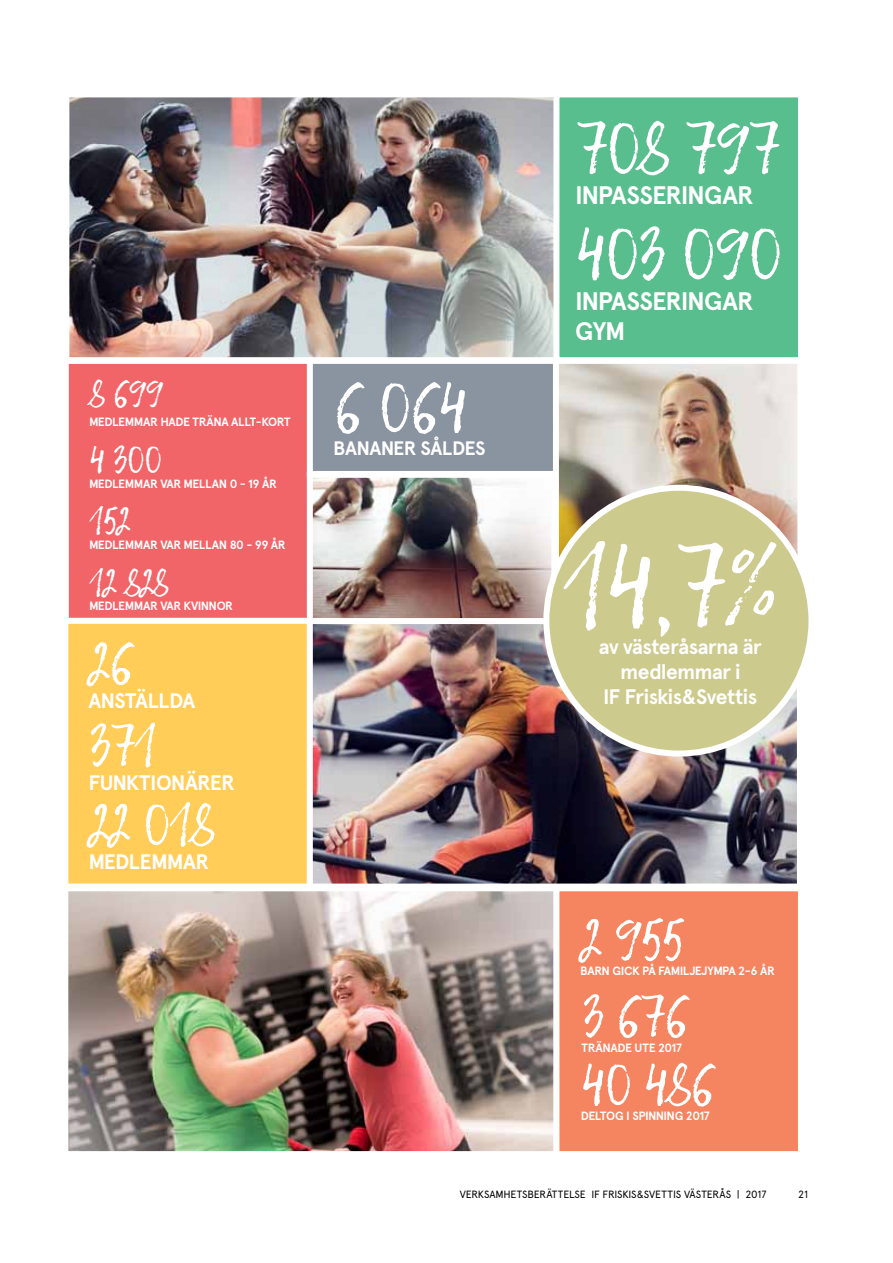
<style>
.page{position:relative;width:893px;height:1263px;background:#fff}
.page>*{position:absolute;margin:0;border:0;box-sizing:border-box;transform-origin:0 0}
.t1{font:120px "Lemon Tuesday";color:#fff}
.t2{font:75px "Lemon Tuesday";letter-spacing:-.05em;color:#fff}
.t3{font:72px "Lemon Tuesday";color:#fff}
.t4{font:60px "Lemon Tuesday";letter-spacing:-.05em;color:#fff}
.t5{font:39px "Lemon Tuesday";letter-spacing:-.05em;color:#fff}
.t6{font:700 25.35px/30.5px "Apercu";letter-spacing:-.04em;color:#fff}
.t7{font:700 21px/25.2px "Apercu";letter-spacing:-.03em;color:#fff;text-align:center}
.t8{font:700 19.5px "Apercu";letter-spacing:-.035em;color:#fff}
.t9{font:700 12px "Apercu";letter-spacing:-.035em;color:#fff}
.t10{font:10.5px "Apercu";letter-spacing:-.015em;color:#000}
</style>
<div class="page">
<img style="left:70px;top:98px;width:483px;height:258px">
<div style="left:63px;top:91px;width:498px;height:272px;border:6px solid #fff"></div>
<div style="left:553px;top:91px;width:251px;height:272px;background:#59be8e;border:6px solid #fff"></div>
<div style="left:63px;top:358px;width:250px;height:272px;background:#f16468;border:6px solid #fff"></div>
<div style="left:307px;top:358px;width:254px;height:119px;background:#8a93a0;border:6px solid #fff"></div>
<img style="left:560px;top:365px;width:236px;height:191px">
<div style="left:553px;top:358px;width:250px;height:272px;border:6px solid #fff"></div>
<div style="left:62px;top:618px;width:251px;height:271px;background:#ffcd58;border:6px solid #fff"></div>
<img style="left:314px;top:625px;width:482px;height:257px">
<div style="left:307px;top:618px;width:496px;height:271px;border:6px solid #fff"></div>
<img style="left:69px;top:892px;width:484px;height:258px">
<div style="left:62px;top:885px;width:498px;height:272px;border:6px solid #fff"></div>
<div style="left:553px;top:885px;width:251px;height:272px;background:#f58461;border:6px solid #fff"></div>
<img style="left:314px;top:479px;width:236px;height:138px">
<div style="left:307px;top:472px;width:250px;height:152px;border:6px solid #fff"></div>
<div style="left:546px;top:488px;width:265px;height:265px;background:#cdca8e;border-radius:50%"></div>
<div style="left:543px;top:485px;width:271px;height:271px;border:6px solid #fff;border-radius:50%"></div>
<h3 class="t5" style="left:89px;top:371px;width:77px">8 699</h3>
<p class="t9" style="left:89px;top:415px;width:203px">MEDLEMMAR HADE TRÄNA ALLT-KORT</p>
<h3 class="t5" style="left:89px;top:437px;width:76px">4 300</h3>
<p class="t9" style="left:89px;top:476px;width:189px">MEDLEMMAR VAR MELLAN 0 - 19 ÅR</p>
<h3 class="t5" style="left:89px;top:498px;width:44px">152</h3>
<p class="t9" style="left:89px;top:537px;width:198px">MEDLEMMAR VAR MELLAN 80 - 99 ÅR</p>
<h3 class="t5" style="left:89px;top:559px;width:82px">12 828</h3>
<p class="t9" style="left:89px;top:598px;width:145px">MEDLEMMAR VAR KVINNOR</p>
<h3 class="t4" style="left:88px;top:628px;width:48px">26</h3>
<h3 class="t7" style="left:88px;top:688px;width:109px">ANSTÄLLDA</h3>
<h3 class="t4" style="left:88px;top:710px;width:71px">371</h3>
<h3 class="t7" style="left:88px;top:770px;width:148px">FUNKTIONÄRER</h3>
<h3 class="t4" style="left:88px;top:789px;width:129px">22 018</h3>
<h3 class="t7" style="left:88px;top:849px;width:122px">MEDLEMMAR</h3>
<h2 class="t2" style="left:575px;top:104px;width:208px">708 797</h2>
<h3 class="t6" style="left:575px;top:180px;width:180px">INPASSERINGAR</h3>
<h3 class="t3" style="left:333px;top:365px;width:137px">6 064</h3>
<h3 class="t8" style="left:333px;top:436px;width:154px">BANANER SÅLDES</h3>
<h2 class="t2" style="left:575px;top:210px;width:210px">403 090</h2>
<h3 class="t6" style="left:575px;top:286px;width:180px">INPASSERINGAR<br>GYM</h3>
<h1 class="t1" style="left:562px;top:515px;width:220px">14,7%</h1>
<h3 class="t7" style="left:599px;top:634px;width:164px">av västeråsarna är medlemmar i<br>IF Friskis&amp;Svettis</h3>
<h3 class="t4" style="left:580px;top:904px;width:107px">2 955</h3>
<p class="t9" style="left:580px;top:964px;width:196px">BARN GICK PÅ FAMILJEJYMPA 2-6 ÅR</p>
<h3 class="t4" style="left:581px;top:981px;width:110px">3 676</h3>
<p class="t9" style="left:581px;top:1040px;width:102px">TRÄNADE UTE 2017</p>
<h3 class="t4" style="left:581px;top:1049px;width:137px">40 486</h3>
<p class="t9" style="left:581px;top:1109px;width:131px">DELTOG I SPINNING 2017</p>
<p class="t10" style="left:460px;top:1188px;width:308px">VERKSAMHETSBERÄTTELSE IF FRISKIS&amp;SVETTIS VÄSTERÅS | 2017</p>
<p class="t10" style="left:798px;top:1188px;width:11px">21</p>
</div>
